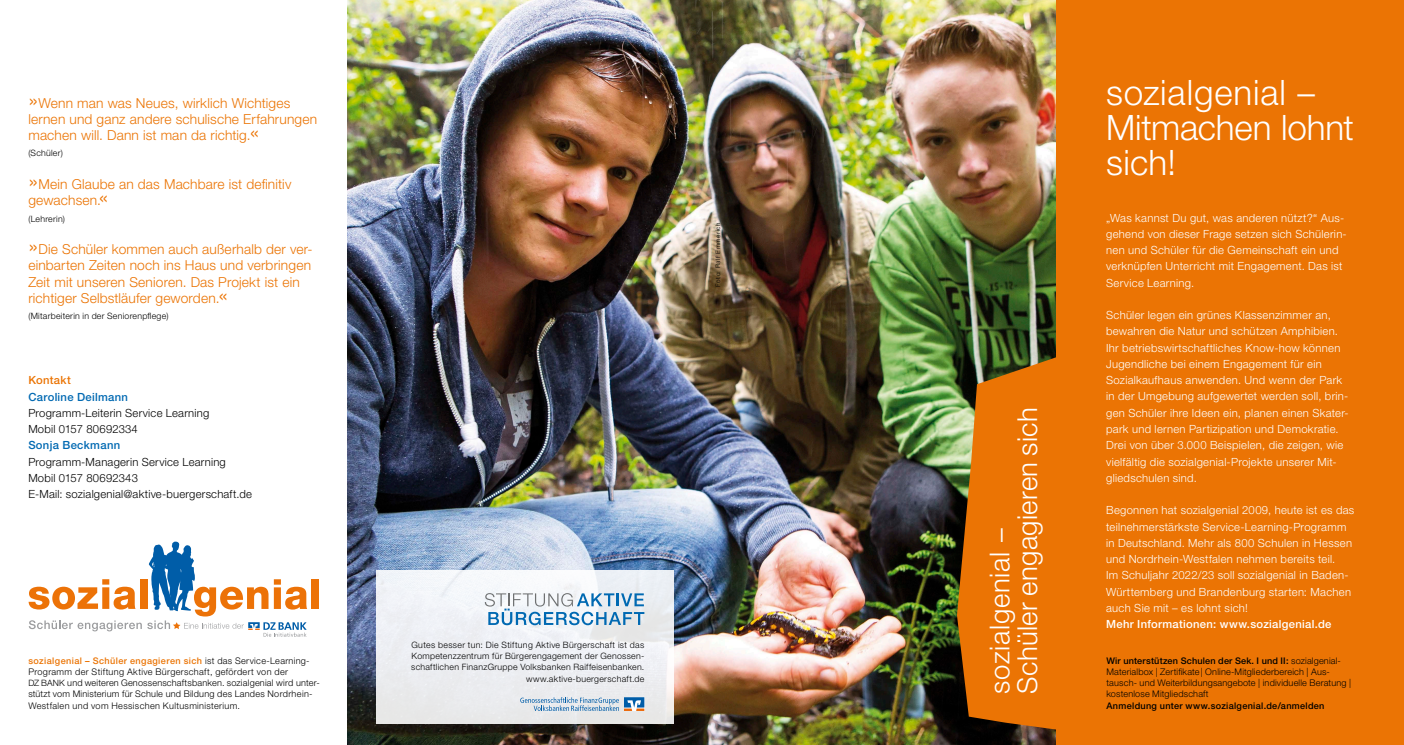
<style>
.page{position:relative;width:1404px;height:745px;background:#fff}
.page>*{position:absolute;margin:0;border:0;box-sizing:border-box;transform-origin:0 0}
.t1{font:300 35px/35px "Helvetica Neue LT Pro";letter-spacing:.005em;color:#fff}
.t2{font:300 27.5px/27.5px "Helvetica Neue LT Pro";letter-spacing:.01em;color:#fff}
.t3{font:300 13.75px/16.2px "Helvetica Neue LT Pro";letter-spacing:.01em;color:#eb7404}
.t4{font:300 11.25px/16.2px "Helvetica Neue LT Pro";letter-spacing:.025em;color:#fff}
.t5{font:300 11.25px/16.2px "Helvetica Neue LT Pro";letter-spacing:.02em;color:#000}
.t6{font:500 11.25px "Helvetica Neue LT Pro";letter-spacing:.025em;color:#fff}
.t7{font:500 11.25px "Helvetica Neue LT Pro";letter-spacing:.025em;color:#0069b2}
.t8{font:500 11.25px "Helvetica Neue LT Pro";letter-spacing:.03em;color:#eb7404}
.t9{font:300 9.12px/11.2px "Helvetica Neue LT Pro";letter-spacing:.02em;color:#000}
.t10{font:500 9.12px "Helvetica Neue LT Pro";letter-spacing:.035em;color:#000}
.t11{font:300 8.75px/11.2px "Helvetica Neue LT Pro";letter-spacing:.035em;color:#000;text-align:right}
.t12{font:300 6.25px "Helvetica Neue LT Pro";letter-spacing:.095em;color:#000}
.s1{font-size:22.5px}
.s2{font-weight:500;color:#eb7404}
.s3{font-size:8.75px}
.s4{font-weight:500}
</style>
<div class="page">
<img style="left:347px;top:0;width:709px;height:744px">
<div style="left:376px;top:570px;width:297px;height:153px;background:linear-gradient(to right,#eef0f3,#edeef1)"></div>
<svg style="left:485px;top:592px;width:159px;height:33px"></svg>
<svg style="left:520px;top:696px;width:124px;height:14px;background:#b1c6d9"></svg>
<svg style="left:956px;top:355px;width:100px;height:375px;background:#cf6d0b"></svg>
<div style="left:1056px;top:0;width:347px;height:744px;background:#eb7404"></div>
<div style="left:311px;top:579px;width:8px;height:29px;background:#ec7207"></div>
<svg style="left:29px;top:541px;width:278px;height:95px"></svg>
<p class="t3" style="left:28px;top:94px;width:290px"><span class="s1">»</span>Wenn man was Neues, wirklich Wichtiges lernen und ganz andere schulische Erfahrungen machen will. Dann ist man da richtig.<span class="s1">«</span></p>
<p class="t11" style="left:28px;top:147px;width:36px">(Schüler)</p>
<p class="t3" style="left:28px;top:175px;width:264px"><span class="s1">»</span>Mein Glaube an das Machbare ist definitiv gewachsen.<span class="s1">«</span></p>
<p class="t11" style="left:28px;top:212px;width:38px">(Lehrerin)</p>
<p class="t3" style="left:28px;top:240px;width:285px"><span class="s1">»</span>Die Schüler kommen auch außerhalb der ver&shy;einbarten Zeiten noch ins Haus und verbringen Zeit mit unseren Senioren. Das Projekt ist ein richtiger Selbstläufer geworden.<span class="s1">«</span></p>
<p class="t11" style="left:28px;top:310px;width:142px">(Mitarbeiterin in der Seniorenpflege)</p>
<p class="t8" style="left:28px;top:373px;width:44px">Kontakt</p>
<p class="t7" style="left:28px;top:389px;width:101px">Caroline Deilmann</p>
<p class="t5" style="left:28px;top:404px;width:182px">Programm-Leiterin Service Learning<br>Mobil 0157 80692334</p>
<p class="t7" style="left:28px;top:438px;width:93px">Sonja Beckmann</p>
<p class="t5" style="left:28px;top:453px;width:225px">Programm-Managerin Service Learning<br>Mobil 0157 80692343<br>E-Mail: sozialgenial@aktive-buergerschaft.de</p>
<p class="t9" style="left:28px;top:654px;width:292px"><span class="s2">sozialgenial – Schüler engagieren sich</span> ist das Service-Learning-Programm der Stiftung Aktive Bürgerschaft, gefördert von der<br><span class="s3">DZ BANK</span> und weiteren Genossenschaftsbanken. sozialgenial wird unter&shy;stützt vom Ministerium für Schule und Bildung des Landes Nordrhein-Westfalen und vom Hessischen Kultusministerium.</p>
<p class="t12" style="left:714px;top:286px;width:66px;rotate:-90deg">Foto: Ralf Emmerich</p>
<p class="t11" style="left:411px;top:638px;width:234px">Gutes besser tun: Die Stiftung Aktive Bürgerschaft ist das Kompetenzzentrum für Bürgerengagement der Genossen&shy;schaftlichen FinanzGruppe Volksbanken Raiffeisenbanken. www.aktive-buergerschaft.de</p>
<h2 class="t2" style="left:985px;top:693px;width:287px;rotate:-90deg">sozialgenial –<br>Schüler engagieren sich</h2>
<h1 class="t1" style="left:1106px;top:74px;width:249px">sozialgenial –<br>Mitmachen lohnt sich!</h1>
<p class="t4" style="left:1106px;top:209px;width:242px">„Was kannst Du gut, was anderen nützt?“ Aus&shy;gehend von dieser Frage setzen sich Schülerin&shy;nen und Schüler für die Gemeinschaft ein und verknüpfen Unterricht mit Engagement. Das ist Service Learning.</p>
<p class="t4" style="left:1106px;top:306px;width:244px">Schüler legen ein grünes Klassenzimmer an, bewahren die Natur und schützen Amphibien.<br>Ihr betriebswirtschaftliches Know-how können Jugendliche bei einem Engagement für ein Sozialkaufhaus anwenden. Und wenn der Park in der Umgebung aufgewertet werden soll, brin&shy;gen Schüler ihre Ideen ein, planen einen Skater&shy;park und lernen Partizipation und Demokratie.<br>Drei von über 3.000 Beispielen, die zeigen, wie vielfältig die sozialgenial-Projekte unserer Mit&shy;gliedschulen sind.</p>
<p class="t4" style="left:1106px;top:501px;width:250px">Begonnen hat sozialgenial 2009, heute ist es das teilnehmerstärkste Service-Learning-Programm in Deutschland. Mehr als 800 Schulen in Hessen und Nordrhein-Westfalen nehmen bereits teil.<br>Im Schuljahr 2022/23 soll sozialgenial in Baden-Württemberg und Brandenburg starten: Machen auch Sie mit – es lohnt sich!</p>
<p class="t6" style="left:1106px;top:617px;width:227px">Mehr Informationen: www.sozialgenial.de</p>
<p class="t9" style="left:1106px;top:654px;width:246px"><span class="s4">Wir unterstützen Schulen der Sek. I und II:</span> sozialgenial-Materialbox | Zertifikate| Online-Mitgliederbereich | Aus&shy;tausch- und Weiterbildungsangebote | individuelle Beratung | kostenlose Mitgliedschaft</p>
<p class="t10" style="left:1106px;top:699px;width:219px">Anmeldung unter www.sozialgenial.de/anmelden</p>
</div>
